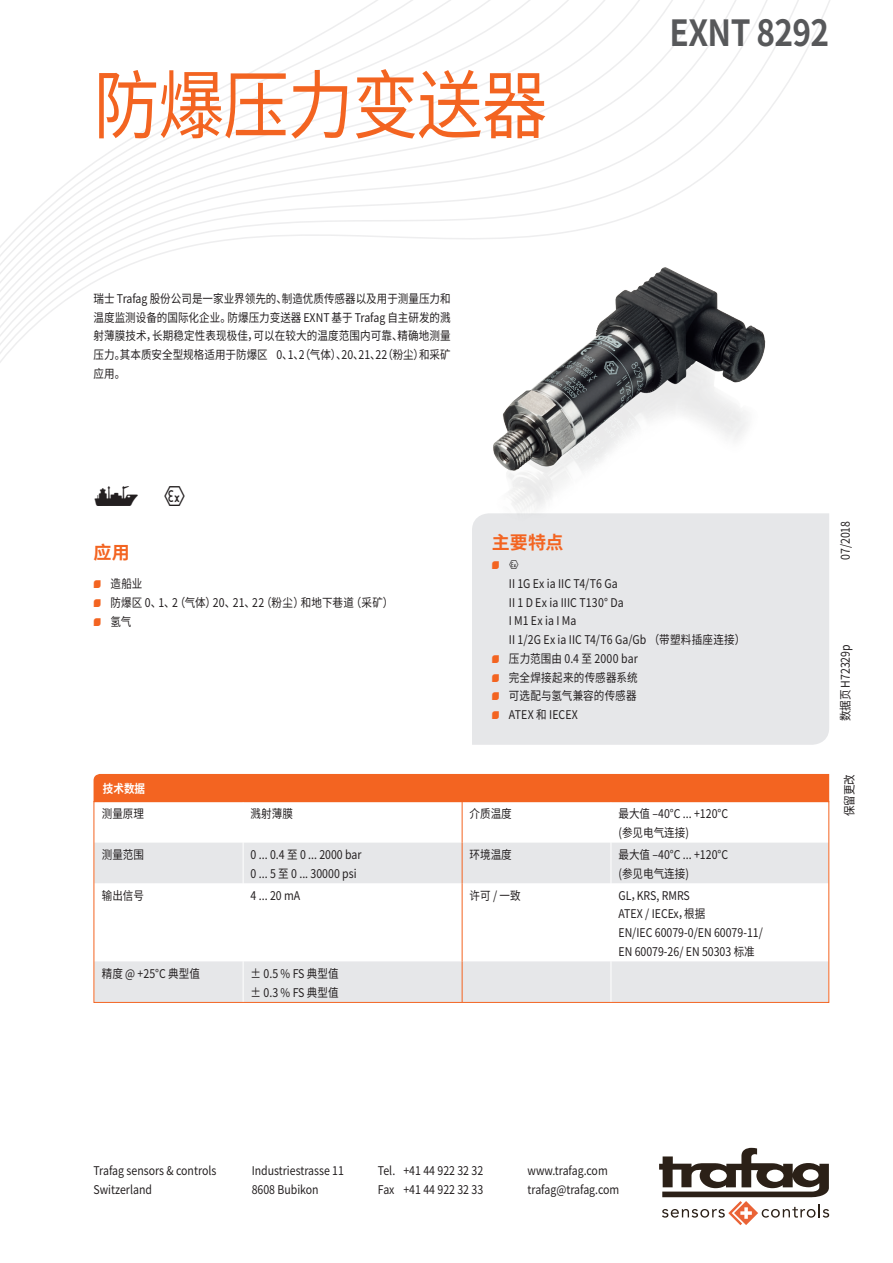
<style>
.page{position:relative;width:893px;height:1263px;background:#fff}
.page>*{position:absolute;margin:0;border:0;box-sizing:border-box;transform-origin:0 0}
.t1{font:75px "Source Han Sans SC";letter-spacing:-.02em;color:#f36421;scale:.88 1}
.t2{font:700 36px "Source Han Sans SC";letter-spacing:-.02em;color:#57585a;scale:.88 1}
.t3{font:27px "Trafag Pictos";color:#231f20;scale:.88 1}
.t4{font:700 18px "Source Han Sans SC";letter-spacing:.005em;color:#f36421}
.t5{font:12px/18.8px "Source Han Sans SC";color:#231f20;scale:.88 1}
.t6{font:12px "Source Han Sans SC";letter-spacing:.025em;color:#231f20;scale:.88 1}
.t7{font:700 12px "Source Han Sans SC";color:#fff;scale:.88 1}
.t8{font:10.5px "Trafag Pictos";color:#f36421;scale:.88 1}
.s1{font-family:"Trafag Pictos";font-size:10.5px;color:#f36421}
.s2{font-size:12px;color:#231f20}
</style>
<div class="page">
<svg style="left:659px;top:1148px;width:170px;height:77px"></svg>
<svg style="left:0;top:0;width:830px;height:363px"></svg>
<div style="left:472px;top:513px;width:357px;height:232px;background:#e6e7e9"></div>
<img style="left:471px;top:232px;width:314px;height:314px">
<div style="left:94px;top:774px;width:735px;height:27px;background:#f36421"></div>
<svg style="left:96px;top:843px;width:731px;height:158px;fill:#ede7e9"></svg>
<hr style="left:243px;top:843px;width:1px;height:40px;background:#fff">
<hr style="left:611px;top:843px;width:1px;height:40px;background:#fff">
<hr style="left:243px;top:883px;width:1px;height:78px;background:#fff">
<hr style="left:611px;top:883px;width:1px;height:78px;background:#fff">
<hr style="left:243px;top:961px;width:1px;height:41px;background:#fff">
<hr style="left:611px;top:961px;width:1px;height:41px;background:#fff">
<hr style="left:462px;top:802px;width:1px;height:41px;background:#f36421">
<hr style="left:462px;top:843px;width:1px;height:40px;background:#f36421">
<hr style="left:462px;top:883px;width:1px;height:78px;background:#f36421">
<hr style="left:462px;top:961px;width:1px;height:41px;background:#f36421">
<div style="left:94px;top:801px;width:735px;height:202px;border:1px solid #f36421"></div>
<h1 class="t1" style="left:94px;top:63px;width:518px">防爆压力变送器</h1>
<h2 class="t2" style="left:670px;top:13px;width:183px">EXNT 8292</h2>
<p class="t5" style="left:94px;top:289px;width:407px;text-align:justify">瑞士 Trafag 股份公司是一家业界领先的、制造优质传感器以及用于测量压力和温度监测设备的国际化企业。防爆压力变送器 EXNT 基于 Trafag 自主研发的溅射薄膜技术，长期稳定性表现极佳，可以在较大的温度范围内可靠、精确地测量压力。其本质安全型规格适用于防爆区 0、1、2（气体）、20、21、22（粉尘）和采矿应用。</p>
<h3 class="t3" style="left:94px;top:483px;width:107px">S X</h3>
<h3 class="t4" style="left:94px;top:542px;width:38px">应用</h3>
<p class="t5" style="left:94px;top:574px;width:342px"><span class="s1">N</span> 造船业<br><span class="s1">N</span> 防爆区 0、1、2（气体）20、21、22（粉尘）和地下巷道（采矿）<br><span class="s1">N</span> 氢气</p>
<h3 class="t4" style="left:492px;top:532px;width:73px">主要特点</h3>
<p class="t8" style="left:492px;top:560px;width:32px">N <span class="s2">X</span></p>
<p class="t5" style="left:509px;top:574px;width:125px">II 1G Ex ia IIC T4/T6 Ga</p>
<p class="t5" style="left:509px;top:593px;width:132px">II 1 D Ex ia IIIC T130° Da</p>
<p class="t5" style="left:509px;top:612px;width:78px">I M1 Ex ia I Ma</p>
<p class="t5" style="left:509px;top:631px;width:270px">II 1/2G Ex ia IIC T4/T6 Ga/Gb （带塑料插座连接）</p>
<p class="t5" style="left:492px;top:649px;width:167px"><span class="s1">N</span> 压力范围由 0.4 至 2000 bar</p>
<p class="t6" style="left:492px;top:670px;width:167px"><span class="s1">N</span> 完全焊接起来的传感器系统</p>
<p class="t5" style="left:492px;top:687px;width:166px"><span class="s1">N</span> 可选配与氢气兼容的传感器</p>
<p class="t5" style="left:492px;top:706px;width:99px"><span class="s1">N</span> ATEX 和 IECEX</p>
<p class="t7" style="left:103px;top:782px;width:50px">技术数据</p>
<p class="t5" style="left:102px;top:805px;width:49px">测量原理</p>
<p class="t5" style="left:251px;top:805px;width:50px">溅射薄膜</p>
<p class="t5" style="left:470px;top:805px;width:50px">介质温度</p>
<p class="t5" style="left:618px;top:805px;width:126px">最大值 –40°C ... +120°C (参见电气连接)</p>
<p class="t5" style="left:102px;top:845px;width:49px">测量范围</p>
<p class="t5" style="left:251px;top:845px;width:128px">0 ... 0.4 至 0 ... 2000 bar<br>0 ... 5 至 0 ... 30000 psi</p>
<p class="t5" style="left:470px;top:845px;width:50px">环境温度</p>
<p class="t5" style="left:618px;top:845px;width:126px">最大值 –40°C ... +120°C (参见电气连接)</p>
<p class="t5" style="left:102px;top:886px;width:49px">输出信号</p>
<p class="t5" style="left:251px;top:886px;width:58px">4 ... 20 mA</p>
<p class="t5" style="left:470px;top:886px;width:60px">许可 / 一致</p>
<p class="t5" style="left:618px;top:886px;width:166px">GL，KRS, RMRS<br>ATEX / IECEx，根据<br>EN/IEC 60079-0/EN 60079-11/<br>EN 60079-26/ EN 50303 标准</p>
<p class="t5" style="left:102px;top:964px;width:113px">精度 @ +25°C 典型值</p>
<p class="t5" style="left:251px;top:964px;width:101px">± 0.5 % FS 典型值± 0.3 % FS 典型值</p>
<p class="t5" style="left:836px;top:560px;width:46px;rotate:-90deg">07/2018</p>
<p class="t5" style="left:836px;top:721px;width:89px;rotate:-90deg">数据页 H72329p</p>
<p class="t5" style="left:840px;top:816px;width:50px;rotate:-90deg">保留更改</p>
<p class="t5" style="left:94px;top:1161px;width:141px">Trafag sensors &amp; controls<br>Switzerland</p>
<p class="t5" style="left:252px;top:1161px;width:106px">Industriestrasse 11<br>8608 Bubikon</p>
<p class="t5" style="left:378px;top:1161px;width:121px">Tel. +41 44 922 32 32<br>Fax +41 44 922 32 33</p>
<p class="t5" style="left:528px;top:1161px;width:106px">www.trafag.com trafag@trafag.com</p>
</div>
